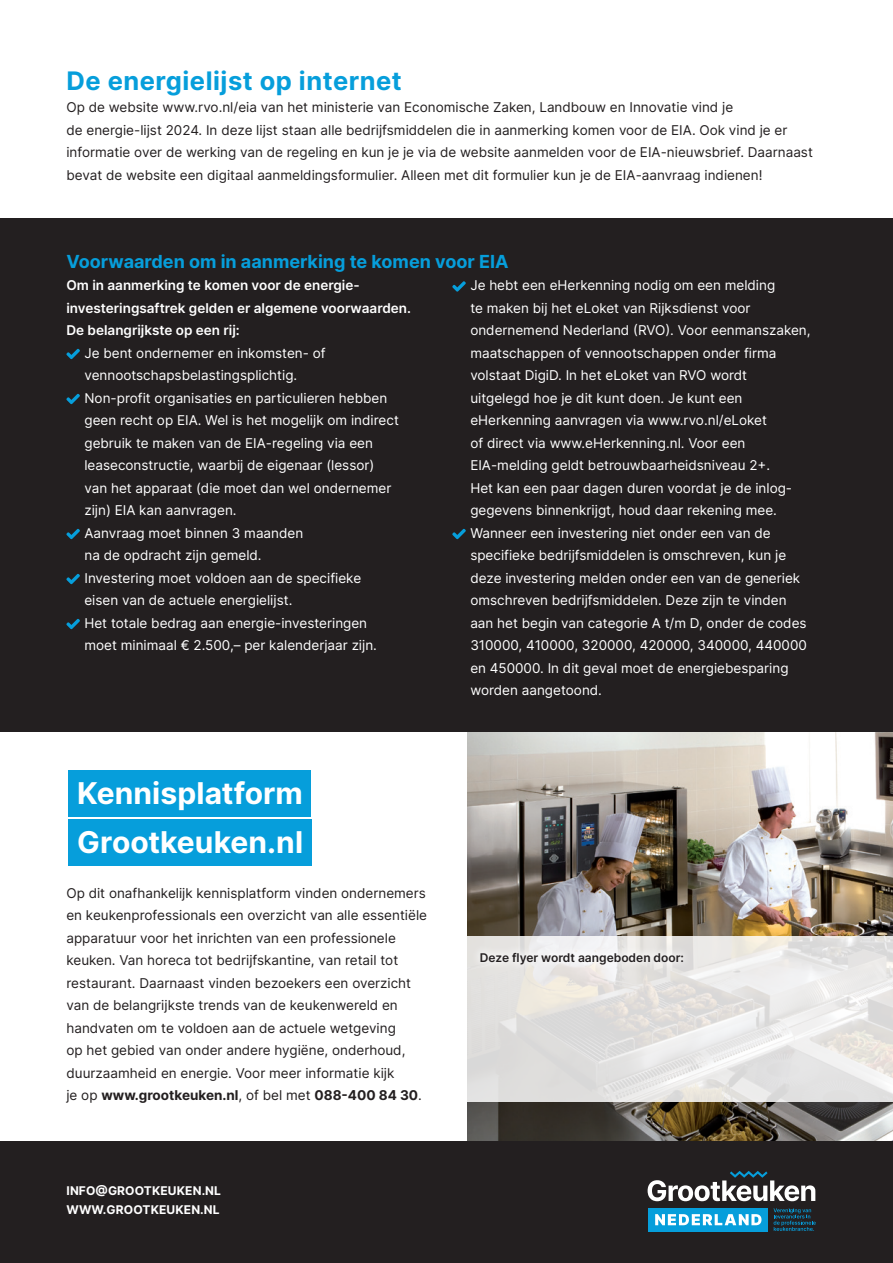
<style>
.page{position:relative;width:893px;height:1263px;background:#fff}
.page>*{position:absolute;margin:0;border:0;box-sizing:border-box;transform-origin:0 0}
.Bodytekst_9pt{font:700 30px/48.8px "Inter";color:#fff}
.Kop_33pt{font:700 25.5px "Inter";letter-spacing:.02em;color:#069edb}
.Bodytekst_9pt-2{font:700 18px "Inter";color:#069edb}
.Bodytekst_9pt-3{font:13.5px/22.5px "Inter";color:#fff}
.Bodytekst_9pt-4{font:13.5px/22.5px "Inter";color:#231f20}
.Bodytekst_9pt-5{font:600 13.5px "Inter";color:#fff}
.Bodytekst_9pt-6{font:700 12px "Inter";letter-spacing:.01em;color:#fff}
.Bodytekst_9pt-7{font:600 12px "Inter";color:#231f20}
.s1{font-weight:700}
</style>
<div class="page">
<img style="left:468px;top:732px;width:425px;height:409px">
<div style="left:0;top:218px;width:893px;height:514px;background:#231f20"></div>
<div style="left:0;top:1141px;width:893px;height:122px;background:#231f20"></div>
<svg style="left:648px;top:1171px;width:167px;height:30px"></svg>
<div style="left:648px;top:1208px;width:119px;height:23px;background:#069edb"></div>
<svg style="left:655px;top:1214px;width:106px;height:11px"></svg>
<svg style="left:773px;top:1208px;width:43px;height:23px"></svg>
<div style="left:69px;top:770px;width:242px;height:47px;background:#069edb"></div>
<div style="left:69px;top:819px;width:243px;height:46px;background:#069edb"></div>
<svg style="left:66px;top:348px;width:14px;height:11px"></svg>
<svg style="left:66px;top:393px;width:14px;height:11px"></svg>
<svg style="left:66px;top:528px;width:14px;height:11px"></svg>
<svg style="left:66px;top:574px;width:14px;height:10px"></svg>
<svg style="left:66px;top:619px;width:14px;height:10px"></svg>
<svg style="left:452px;top:281px;width:14px;height:11px"></svg>
<svg style="left:452px;top:528px;width:14px;height:11px"></svg>
<svg style="left:468px;top:936px;width:425px;height:165px;background:#e5e4e2"></svg>
<div style="left:471px;top:943px;width:221px;height:30px;background:#fff;opacity:.8"></div>
<p class="Kop_33pt" style="left:66px;top:62px;width:337px">De energielijst op internet</p>
<p class="Bodytekst_9pt-4" style="left:66px;top:96px;width:748px">Op de website www.rvo.nl/eia van het ministerie van Economische Zaken, Landbouw en Innovatie vind je<br>de energie-lijst 2024. In deze lijst staan alle bedrijfsmiddelen die in aanmerking komen voor de EIA. Ook vind je er informatie over de werking van de regeling en kun je je via de website aanmelden voor de EIA-nieuwsbrief. Daarnaast bevat de website een digitaal aanmeldingsformulier. Alleen met dit formulier kun je de EIA-aanvraag indienen!</p>
<p class="Bodytekst_9pt-2" style="left:66px;top:248px;width:444px">Voorwaarden om in aanmerking te komen voor EIA</p>
<p class="Bodytekst_9pt-5" style="left:66px;top:275px;width:295px">Om in aanmerking te komen voor de energie-</p>
<p class="Bodytekst_9pt-5" style="left:66px;top:298px;width:346px">investeringsaftrek gelden er algemene voorwaarden.</p>
<p class="Bodytekst_9pt-5" style="left:66px;top:320px;width:175px">De belangrijkste op een rij:</p>
<p class="Bodytekst_9pt-3" style="left:84px;top:341px;width:243px">Je bent ondernemer en inkomsten- of</p>
<p class="Bodytekst_9pt-3" style="left:84px;top:364px;width:214px">vennootschapsbelastingsplichtig.</p>
<p class="Bodytekst_9pt-3" style="left:84px;top:386px;width:304px">Non-profit organisaties en particulieren hebben</p>
<p class="Bodytekst_9pt-3" style="left:84px;top:409px;width:316px">geen recht op EIA. Wel is het mogelijk om indirect</p>
<p class="Bodytekst_9pt-3" style="left:84px;top:431px;width:290px">gebruik te maken van de EIA-regeling via een</p>
<p class="Bodytekst_9pt-3" style="left:84px;top:454px;width:291px">leaseconstructie, waarbij de eigenaar (lessor)</p>
<p class="Bodytekst_9pt-3" style="left:84px;top:476px;width:308px">van het apparaat (die moet dan wel ondernemer</p>
<p class="Bodytekst_9pt-3" style="left:84px;top:499px;width:154px">zijn) EIA kan aanvragen.</p>
<p class="Bodytekst_9pt-3" style="left:84px;top:521px;width:220px">Aanvraag moet binnen 3 maanden</p>
<p class="Bodytekst_9pt-3" style="left:84px;top:544px;width:179px">na de opdracht zijn gemeld.</p>
<p class="Bodytekst_9pt-3" style="left:84px;top:566px;width:278px">Investering moet voldoen aan de specifieke</p>
<p class="Bodytekst_9pt-3" style="left:84px;top:589px;width:209px">eisen van de actuele energielijst.</p>
<p class="Bodytekst_9pt-3" style="left:84px;top:611px;width:284px">Het totale bedrag aan energie-investeringen</p>
<p class="Bodytekst_9pt-3" style="left:84px;top:634px;width:294px">moet minimaal € 2.500,– per kalenderjaar zijn.</p>
<p class="Bodytekst_9pt-3" style="left:470px;top:274px;width:342px">Je hebt een eHerkenning nodig om een melding<br>te maken bij het eLoket van Rijksdienst voor ondernemend Nederland (RVO). Voor eenmanszaken, maatschappen of vennootschappen onder firma volstaat DigiD. In het eLoket van RVO wordt<br>uitgelegd hoe je dit kunt doen. Je kunt een eHerkenning aanvragen via www.rvo.nl/eLoket<br>of direct via www.eHerkenning.nl. Voor een EIA-melding geldt betrouwbaarheidsniveau 2+.<br>Het kan een paar dagen duren voordat je de inlog&shy;gegevens binnenkrijgt, houd daar rekening mee.<br>Wanneer een investering niet onder een van de specifieke bedrijfsmiddelen is omschreven, kun je deze investering melden onder een van de generiek omschreven bedrijfsmiddelen. Deze zijn te vinden aan het begin van categorie A t/m D, onder de codes 310000, 410000, 320000, 420000, 340000, 440000 en 450000. In dit geval moet de energiebesparing worden aangetoond.</p>
<p class="Bodytekst_9pt" style="left:77px;top:768px;width:228px">Kennisplatform<br>Grootkeuken.nl</p>
<p class="Bodytekst_9pt-4" style="left:66px;top:881px;width:362px">Op dit onafhankelijk kennisplatform vinden ondernemers en keukenprofessionals een overzicht van alle essentiële apparatuur voor het inrichten van een professionele keuken. Van horeca tot bedrijfskantine, van retail tot restaurant. Daarnaast vinden bezoekers een overzicht van de belangrijkste trends van de keukenwereld en handvaten om te voldoen aan de actuele wetgeving<br>op het gebied van onder andere hygiëne, onderhoud, duurzaamheid en energie. Voor meer informatie kijk<br>je op <span class="s1">www.grootkeuken.nl</span>, of bel met <span class="s1">088-400 84 30</span>.</p>
<p class="Bodytekst_9pt-6" style="left:67px;top:1182px;width:156px">INFO@GROOTKEUKEN.NL</p>
<p class="Bodytekst_9pt-6" style="left:67px;top:1201px;width:155px">WWW.GROOTKEUKEN.NL</p>
<p class="Bodytekst_9pt-7" style="left:480px;top:948px;width:206px">Deze flyer wordt aangeboden door:</p>
</div>
